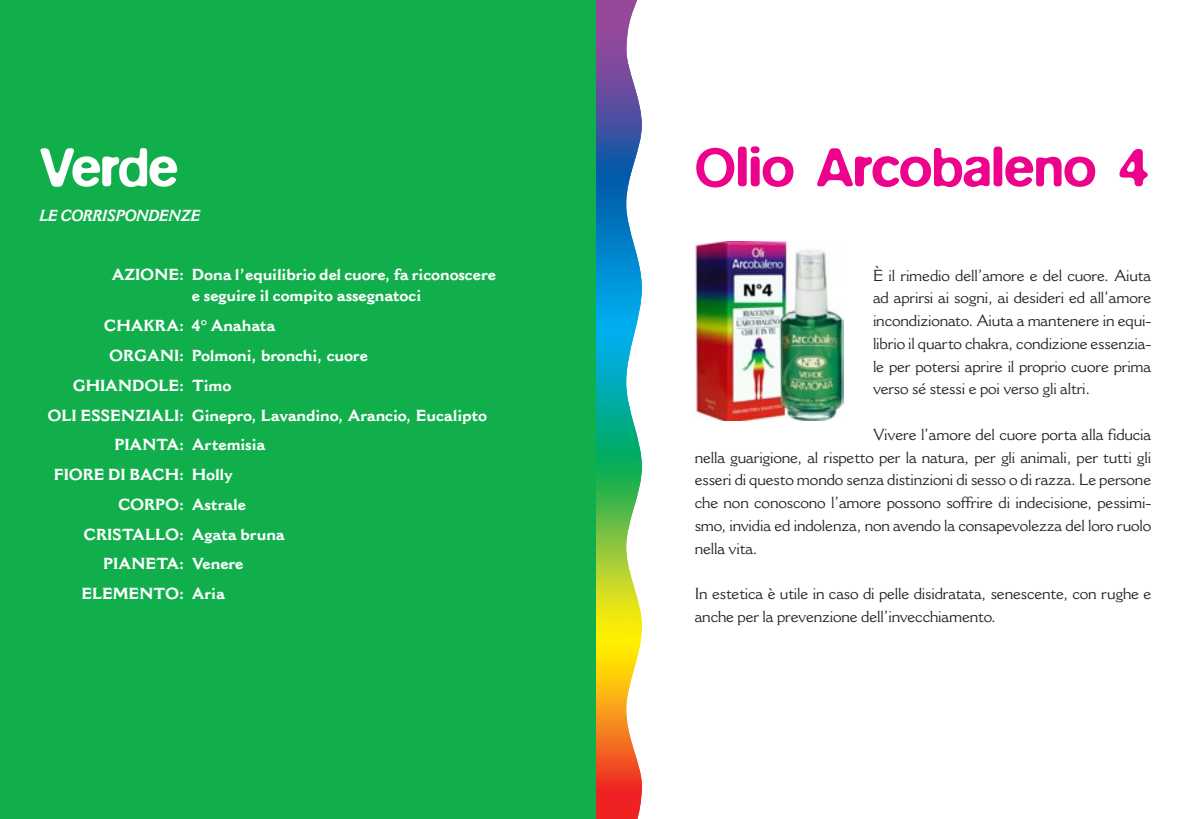
<style>
.page{position:relative;width:1191px;height:819px;background:#fff}
.page>*{position:absolute;margin:0;border:0;box-sizing:border-box;transform-origin:0 0}
.t1{font:500 56px "Blur";letter-spacing:-.005em;color:#ed028c}
.t2{font:500 56px "Blur";letter-spacing:-.025em;color:#fff}
.t3{font:15.75px/22.8px "Cantoria";letter-spacing:-.01em;color:#231f20;text-align:justify}
.t4{font:700 15.75px/21px "Cantoria";letter-spacing:-.01em;color:#fff;text-align:center}
.t5{font:italic 700 15.75px "Cantoria";color:#fff}
</style>
<div class="page">
<img style="left:595px;top:0;width:47px;height:819px">
<div style="left:0;top:0;width:595px;height:819px;background:#11af4b"></div>
<img style="left:694px;top:242px;width:149px;height:178px">
<h1 class="t2" style="left:40px;top:135px;width:140px">Verde</h1>
<p class="t5" style="left:40px;top:206px;width:33px">LECORRISPONDEN</p>
<p class="t5" style="left:181px;top:206px;width:22px">ZE</p>
<p class="t4" style="left:112px;top:264px;width:386px">AZIONE: Dona l’equilibrio del cuore, fa riconoscere e seguire il compito assegnatoci</p>
<p class="t4" style="left:104px;top:315px;width:173px">CHAKRA: 4° Anahata</p>
<p class="t4" style="left:109px;top:345px;width:260px">ORGANI: Polmoni, bronchi, cuore</p>
<p class="t4" style="left:73px;top:374px;width:160px">GHIANDOLE: Timo</p>
<p class="t4" style="left:48px;top:404px;width:441px">OLI ESSENZIALI: Ginepro, Lavandino, Arancio, Eucalipto</p>
<p class="t4" style="left:114px;top:434px;width:153px">PIANTA: Artemisia</p>
<p class="t4" style="left:54px;top:464px;width:181px">FIORE DI BACH: Holly</p>
<p class="t4" style="left:118px;top:494px;width:129px">CORPO: Astrale</p>
<p class="t4" style="left:83px;top:523px;width:203px">CRISTALLO: Agata bruna</p>
<p class="t4" style="left:103px;top:553px;width:142px">PIANETA: Venere</p>
<p class="t4" style="left:81px;top:583px;width:145px">ELEMENTO: Aria</p>
<h1 class="t1" style="left:694px;top:135px;width:456px">Olio Arcobaleno 4</h1>
<p class="t3" style="left:873px;top:263px;width:280px">È il rimedio dell’amore e del cuore. Aiuta ad aprirsi ai sogni, ai desideri ed all’amore incondizionato. Aiuta a mantenere in equi&shy;librio il quarto chakra, condizione essenzia&shy;le per potersi aprire il proprio cuore prima verso sé stessi e poi verso gli altri.</p>
<p class="t3" style="left:694px;top:423px;width:458px;text-indent:178px">Vivere l’amore del cuore porta alla fiducia nella guarigione, al rispetto per la natura, per gli animali, per tutti gli esseri di questo mondo senza distinzioni di sesso o di razza. Le persone che non conoscono l’amore possono soffrire di indecisione, pessimi&shy;smo, invidia ed indolenza, non avendo la consapevolezza del loro ruolo nella vita.</p>
<p class="t3" style="left:694px;top:582px;width:458px">In estetica è utile in caso di pelle disidratata, senescente, con rughe e anche per la prevenzione dell’invecchiamento.</p>
</div>
